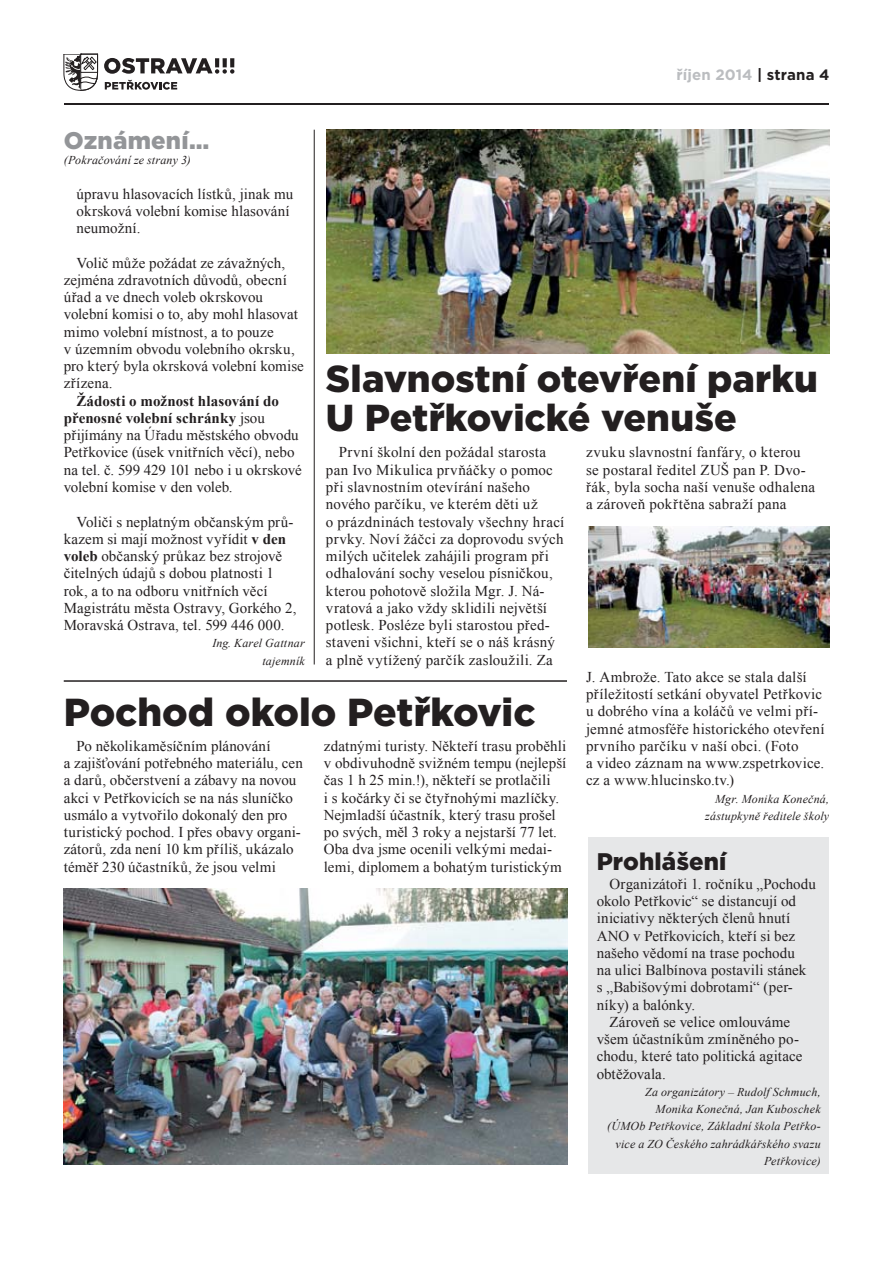
<style>
.page{position:relative;width:893px;height:1263px;background:#fff}
.page>*{position:absolute;margin:0;border:0;box-sizing:border-box;transform-origin:0 0}
.t1{font:900 39px "Gotham";color:#231f20}
.t2{font:900 37.5px/39px "Gotham";color:#231f20}
.t3{font:900 24px "Gotham";letter-spacing:.005em;color:#231f20}
.t4{font:900 24px "Gotham";letter-spacing:.01em;color:#939598}
.t5{font:15px/17.2px "Times New Roman";letter-spacing:.01em;color:#231f20}
.t6{font:700 15px "Gotham";letter-spacing:.01em;color:#bbbdc0}
.t7{font:italic 12px/17.2px "Times New Roman";letter-spacing:.015em;color:#231f20;text-align:right}
.s1{color:#231f20}
.s2{font-weight:700}
</style>
<div class="page">
<svg style="left:104px;top:58px;width:130px;height:16px"></svg>
<svg style="left:105px;top:80px;width:72px;height:10px"></svg>
<svg style="left:64px;top:54px;width:34px;height:37px"></svg>
<hr style="left:64px;top:104px;width:764px;height:1px;background:#231f20">
<img style="left:64px;top:889px;width:503px;height:276px">
<img style="left:588px;top:526px;width:241px;height:121px">
<img style="left:326px;top:130px;width:503px;height:224px">
<div style="left:588px;top:837px;width:241px;height:336px;background:#e6e7e8"></div>
<hr style="left:314px;top:130px;width:1px;height:534px;background:#231f20">
<hr style="left:64px;top:680px;width:503px;height:2px;background:#231f20">
<h3 class="t4" style="left:64px;top:127px;width:147px">Oznámení…</h3>
<p class="t7" style="left:64px;top:152px;width:128px">(Pokračování ze strany 3)</p>
<p class="t6" style="left:676px;top:66px;width:155px">říjen 2014 <span class="s1">| strana 4</span></p>
<p class="t5" style="left:77px;top:185px;width:218px">úpravu hlasovacích lístků, jinak mu okrsková volební komise hlasování neumožní.</p>
<p class="t5" style="left:64px;top:254px;width:242px;text-indent:13px">Volič může požádat ze závažných, zejména zdravotních důvodů, obecní úřad a ve dnech voleb okrskovou volební komisi o to, aby mohl hlasovat mimo volební místnost, a to pouze<br>v územním obvodu volebního okrsku, pro který byla okrsková volební komise zřízena.</p>
<p class="t5" style="left:64px;top:392px;width:239px;text-indent:13px"><span class="s2">Žádosti o možnost hlasování do přenosné volební schránky</span> jsou přijímány na Úřadu městského obvodu Petřkovice (úsek vnitřních věcí), nebo na tel. č. 599 429 101 nebo i u okrskové volební komise v den voleb.</p>
<p class="t5" style="left:64px;top:513px;width:234px;text-indent:13px">Voliči s neplatným občanským prů&shy;kazem si mají možnost vyřídit <span class="s2">v den voleb</span> občanský průkaz bez strojově čitelných údajů s dobou platnosti 1 rok, a to na odboru vnitřních věcí Magistrátu města Ostravy, Gorkého 2, Moravská Ostrava, tel. 599 446 000.</p>
<p class="t7" style="left:212px;top:635px;width:94px">Ing. Karel Gattnar tajemník</p>
<h2 class="t2" style="left:326px;top:360px;width:493px">Slavnostní otevření parku<br>U Petřkovické venuše</h2>
<p class="t5" style="left:326px;top:444px;width:240px;text-indent:13px">První školní den požádal starosta pan Ivo Mikulica prvňáčky o pomoc při slavnostním otevírání našeho nového parčíku, ve kterém děti už<br>o prázdninách testovaly všechny hrací prvky. Noví žáčci za doprovodu svých milých učitelek zahájili program při odhalování sochy veselou písničkou, kterou pohotově složila Mgr. J. Ná&shy;vratová a jako vždy sklidili největší potlesk. Posléze byli starostou před&shy;staveni všichni, kteří se o náš krásný a plně vytížený parčík zasloužili. Za</p>
<p class="t5" style="left:586px;top:444px;width:231px">zvuku slavnostní fanfáry, o kterou se postaral ředitel ZUŠ pan P. Dvo&shy;řák, byla socha naší venuše odhalena a zároveň pokřtěna sabraží pana</p>
<p class="t5" style="left:586px;top:668px;width:240px">J. Ambrože. Tato akce se stala další příležitostí setkání obyvatel Petřkovic u dobrého vína a koláčů ve velmi pří&shy;jemné atmosféře historického otevření prvního parčíku v naší obci. (Foto<br>a video záznam na www.zspetrkovice. cz a www.hlucinsko.tv.)</p>
<p class="t7" style="left:705px;top:790px;width:125px">Mgr. Monika Konečná, zástupkyně ředitele školy</p>
<h1 class="t1" style="left:64px;top:690px;width:473px">Pochod okolo Petřkovic</h1>
<p class="t5" style="left:64px;top:737px;width:241px;text-indent:13px">Po několikaměsíčním plánování<br>a zajišťování potřebného materiálu, cen a darů, občerstvení a zábavy na novou akci v Petřkovicích se na nás sluníčko usmálo a vytvořilo dokonalý den pro turistický pochod. I přes obavy organi&shy;zátorů, zda není 10 km příliš, ukázalo téměř 230 účastníků, že jsou velmi</p>
<p class="t5" style="left:324px;top:737px;width:244px">zdatnými turisty. Někteří trasu proběhli v obdivuhodně svižném tempu (nejlepší čas 1 h 25 min.!), někteří se protlačili<br>i s kočárky či se čtyřnohými mazlíčky.<br>Nejmladší účastník, který trasu prošel po svých, měl 3 roky a nejstarší 77 let.<br>Oba dva jsme ocenili velkými medai&shy;lemi, diplomem a bohatým turistickým</p>
<h3 class="t3" style="left:597px;top:847px;width:131px">Prohlášení</h3>
<p class="t5" style="left:609px;top:875px;width:208px">Organizátoři 1. ročníku „Pochodu</p>
<p class="t5" style="left:597px;top:892px;width:201px">okolo Petřkovic“ se distancují od</p>
<p class="t5" style="left:597px;top:909px;width:195px">iniciativy některých členů hnutí</p>
<p class="t5" style="left:597px;top:927px;width:200px">ANO v Petřkovicích, kteří si bez</p>
<p class="t5" style="left:597px;top:944px;width:200px">našeho vědomí na trase pochodu</p>
<p class="t5" style="left:597px;top:961px;width:211px">na ulici Balbínova postavili stánek</p>
<p class="t5" style="left:597px;top:978px;width:198px">s „Babišovými dobrotami“ (per-</p>
<p class="t5" style="left:597px;top:996px;width:100px">níky) a balónky.</p>
<p class="t5" style="left:609px;top:1013px;width:182px">Zároveň se velice omlouváme</p>
<p class="t5" style="left:597px;top:1030px;width:204px">všem účastníkům zmíněného po-</p>
<p class="t5" style="left:597px;top:1047px;width:207px">chodu, které tato politická agitace</p>
<p class="t5" style="left:597px;top:1065px;width:71px">obtěžovala.</p>
<p class="t7" style="left:607px;top:1083px;width:215px">Za organizátory – Rudolf Schmuch,<br>Monika Konečná, Jan Kuboschek<br>(ÚMOb Petřkovice, Základní škola Petřko&shy;vice a ZO Českého zahrádkářského svazu<br>Petřkovice)</p>
</div>
